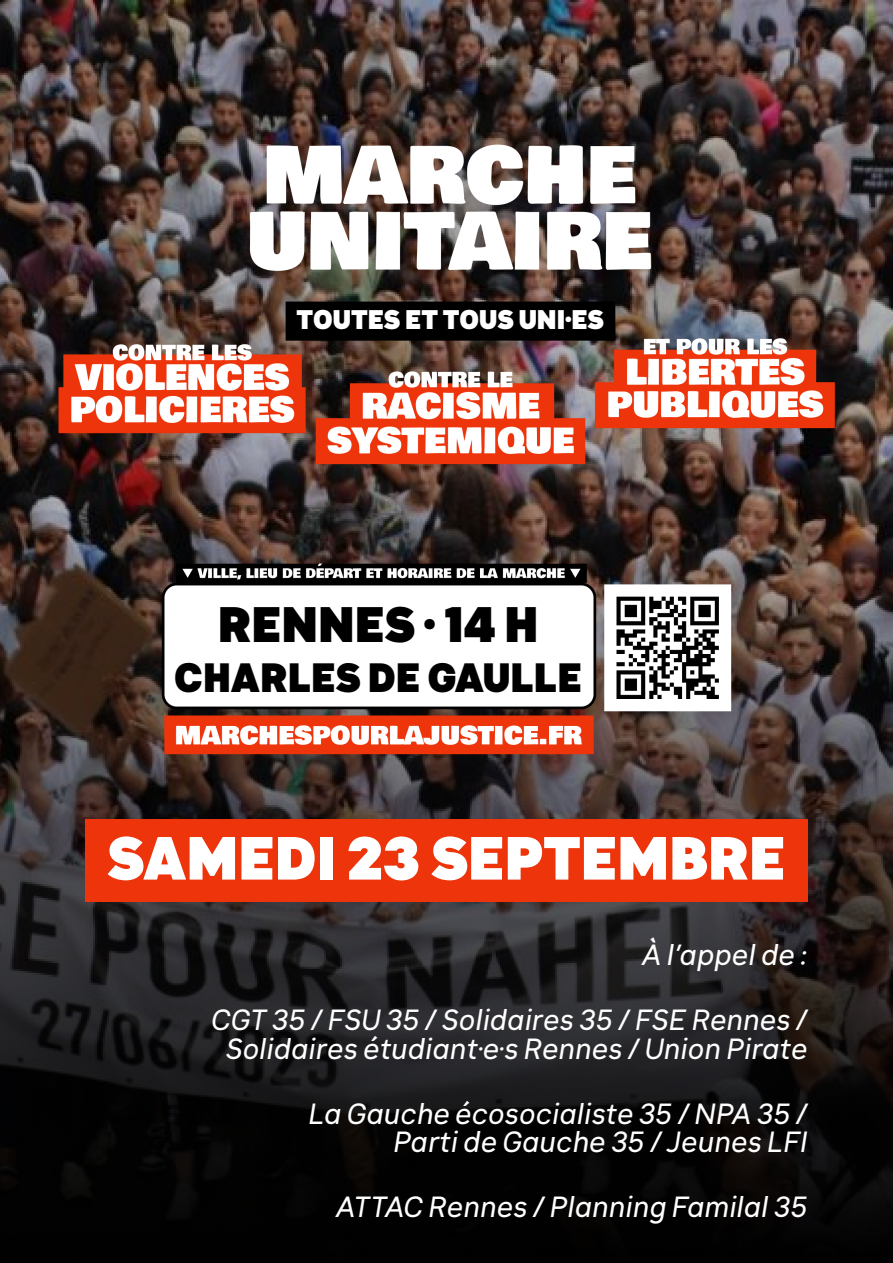
<style>
.page{position:relative;width:893px;height:1263px;background:#fff}
.page>*{position:absolute;margin:0;border:0;box-sizing:border-box;transform-origin:0 0}
.t1{font:900 59.97px "Klima";color:#fff}
.t2{font:900 49.17px "Klima";color:#000}
.t3{font:900 40.38px "Klima";color:#000}
.t4{font:italic 28.8px/28.8px "Klima";color:#fff;text-align:center}
.t5{font:900 26.61px "Klima";color:#fff}
</style>
<div class="page">
<img style="left:0;top:0;width:892px;height:1263px">
<div style="left:294px;top:307px;width:315px;height:27px;background:#000"></div>
<div style="left:85px;top:820px;width:722px;height:82px;background:#ed340b"></div>
<p class="t5" style="left:296px;top:305px;width:309px">TOUTES ET TOUS UNI·ES</p>
<h2 class="t2" style="left:218px;top:598px;width:322px">RENNES · 14 H</h2>
<h3 class="t3" style="left:174px;top:655px;width:409px">CHARLES DE GAULLE</h3>
<h1 class="t1" style="left:107px;top:826px;width:679px">SAMEDI 23 SEPTEMBRE</h1>
<p class="t4" style="left:641px;top:941px;width:167px">À l’appel de :</p>
<p class="t4" style="left:211px;top:1006px;width:598px">CGT 35 / FSU 35 / Solidaires 35 / FSE Rennes /<br>Solidaires étudiant·e·s Rennes / Union Pirate</p>
<p class="t4" style="left:308px;top:1100px;width:500px;text-align:right">La Gauche écosocialiste 35 / NPA 35 /<br>Parti de Gauche 35 / Jeunes LFI</p>
<p class="t4" style="left:336px;top:1193px;width:473px">ATTAC Rennes / Planning Familal 35</p>
</div>
